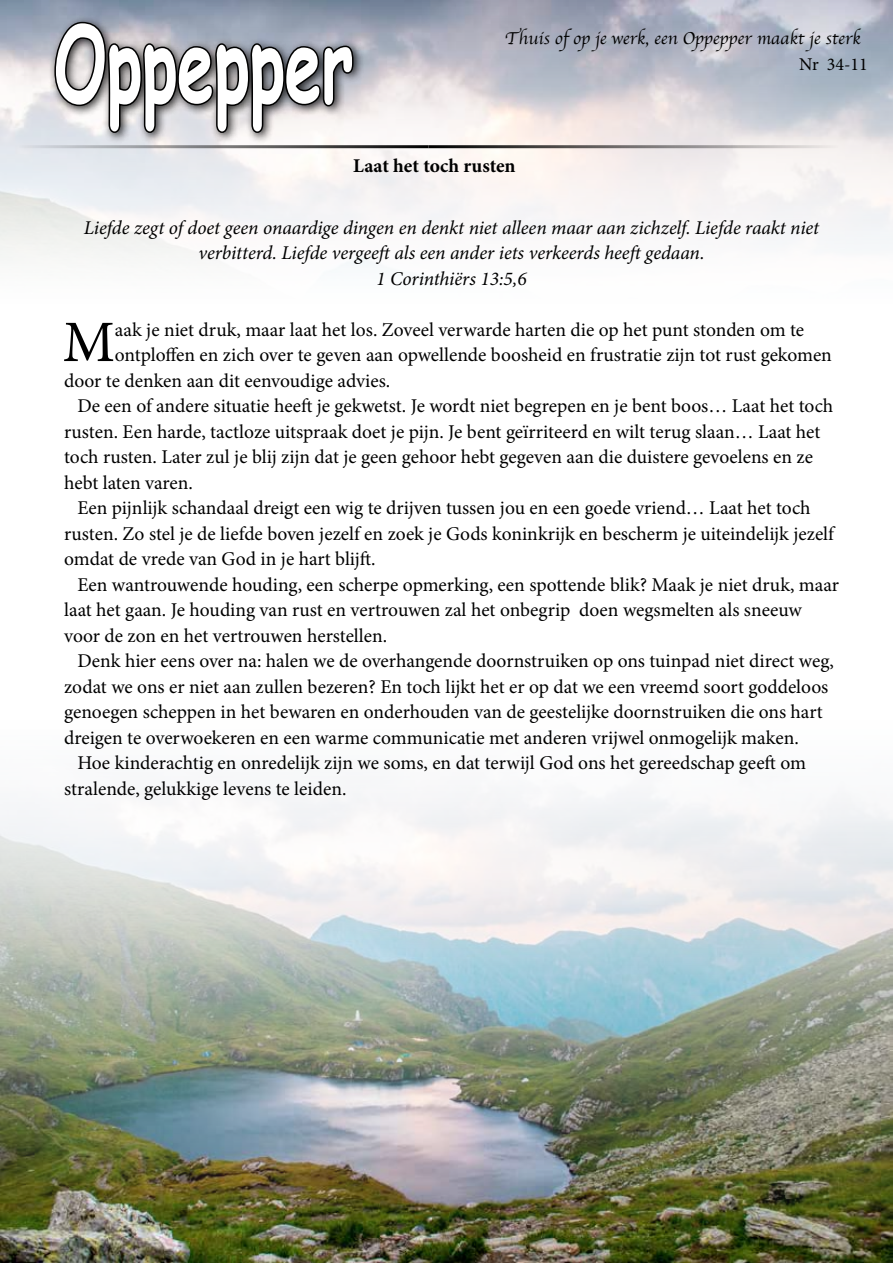
<style>
.page{position:relative;width:893px;height:1263px;background:#fff}
.page>*{position:absolute;margin:0;border:0;box-sizing:border-box;transform-origin:0 0}
.t1{font:700 105.6px "Comic Sans MS";color:#fff;scale:.62 1}
.t2{font:58.8px "Minion Pro";color:#000}
.t3{font:19.5px "Minion Pro";color:#000}
.t4{font:italic 19.5px/25.5px "Minion Pro";letter-spacing:-.005em;color:#000;text-align:center}
.t5{font:700 19.5px "Minion Pro";color:#000}
.t6{font:18px "Apple Chancery";color:#000}
.t7{font:18px "Minion Pro";color:#000}
</style>
<div class="page">
<div style="left:48px;top:16px;width:317px;height:129px;background:#000;opacity:.82"></div>
<svg style="left:53px;top:0;width:302px;height:135px;background:#7c7e84"></svg>
<hr style="left:429px;top:145px;width:410px;height:3px;background:#000">
<hr style="left:18px;top:145px;width:411px;height:3px;background:#000">
<img style="left:0;top:877px;width:893px;height:386px">
<h1 class="t1" style="left:54px;top:-15px;width:484px">Oppepper</h1>
<p class="t6" style="left:505px;top:24px;width:357px">Thuis of op je werk, een Oppepper maakt je sterk</p>
<p class="t7" style="left:799px;top:52px;width:70px">Nr 34-11</p>
<p class="t5" style="left:353px;top:152px;width:164px">Laat het toch rusten</p>
<p class="t4" style="left:84px;top:214px;width:737px">Liefde zegt of doet geen onaardige dingen en denkt niet alleen maar aan zichzelf. Liefde raakt niet verbitterd. Liefde vergeeft als een ander iets verkeerds heeft gedaan.<br>1 Corinthiërs 13:5,6</p>
<h2 class="t2" style="left:63px;top:303px;width:54px">M</h2>
<p class="t3" style="left:115px;top:316px;width:691px">aak je niet druk, maar laat het los. Zoveel verwarde harten die op het punt stonden om te</p>
<p class="t3" style="left:115px;top:342px;width:718px">ontploffen en zich over te geven aan opwellende boosheid en frustratie zijn tot rust gekomen</p>
<p class="t3" style="left:64px;top:367px;width:328px">door te denken aan dit eenvoudige advies.</p>
<p class="t3" style="left:77px;top:393px;width:757px">De een of andere situatie heeft je gekwetst. Je wordt niet begrepen en je bent boos… Laat het toch</p>
<p class="t3" style="left:64px;top:418px;width:758px">rusten. Een harde, tactloze uitspraak doet je pijn. Je bent geïrriteerd en wilt terug slaan… Laat het</p>
<p class="t3" style="left:64px;top:444px;width:750px">toch rusten. Later zul je blij zijn dat je geen gehoor hebt gegeven aan die duistere gevoelens en ze</p>
<p class="t3" style="left:64px;top:469px;width:130px">hebt laten varen.</p>
<p class="t3" style="left:77px;top:495px;width:735px">Een pijnlijk schandaal dreigt een wig te drijven tussen jou en een goede vriend… Laat het toch</p>
<p class="t3" style="left:64px;top:520px;width:771px">rusten. Zo stel je de liefde boven jezelf en zoek je Gods koninkrijk en bescherm je uiteindelijk jezelf</p>
<p class="t3" style="left:64px;top:546px;width:313px">omdat de vrede van God in je hart blijft.</p>
<p class="t3" style="left:77px;top:571px;width:763px">Een wantrouwende houding, een scherpe opmerking, een spottende blik? Maak je niet druk, maar</p>
<p class="t3" style="left:64px;top:597px;width:739px">laat het gaan. Je houding van rust en vertrouwen zal het onbegrip doen wegsmelten als sneeuw</p>
<p class="t3" style="left:64px;top:622px;width:325px">voor de zon en het vertrouwen herstellen.</p>
<p class="t3" style="left:77px;top:648px;width:758px">Denk hier eens over na: halen we de overhangende doornstruiken op ons tuinpad niet direct weg,</p>
<p class="t3" style="left:64px;top:673px;width:766px">zodat we ons er niet aan zullen bezeren? En toch lijkt het er op dat we een vreemd soort goddeloos</p>
<p class="t3" style="left:64px;top:699px;width:760px">genoegen scheppen in het bewaren en onderhouden van de geestelijke doornstruiken die ons hart</p>
<p class="t3" style="left:64px;top:724px;width:736px">dreigen te overwoekeren en een warme communicatie met anderen vrijwel onmogelijk maken.</p>
<p class="t3" style="left:77px;top:750px;width:730px">Hoe kinderachtig en onredelijk zijn we soms, en dat terwijl God ons het gereedschap geeft om</p>
<p class="t3" style="left:64px;top:775px;width:284px">stralende, gelukkige levens te leiden.</p>
</div>
